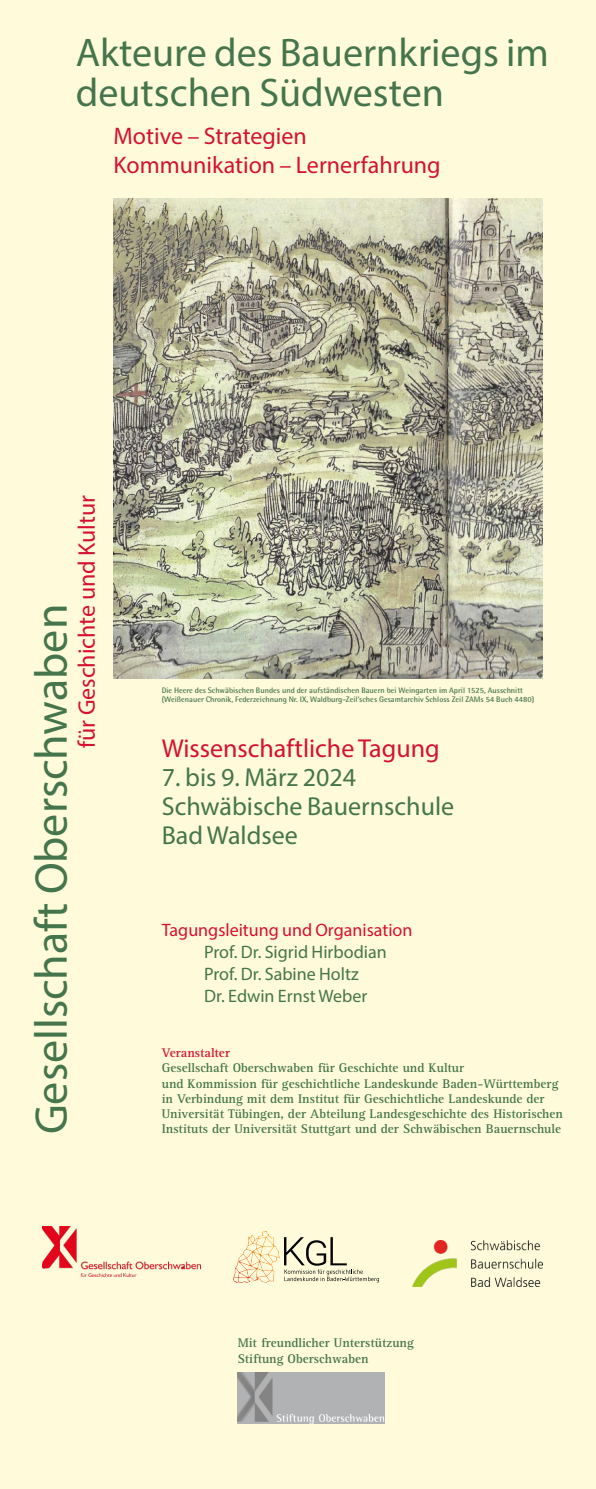
<style>
.page{position:relative;width:596px;height:1489px;background:#fff}
.page>*{position:absolute;margin:0;border:0;box-sizing:border-box;transform-origin:0 0}
.t1{font:46px "Myriad Pro";color:#45754c}
.t2{font:40px/40px "Myriad Pro";color:#45754c}
.t3{font:26px/29px "Myriad Pro";color:#45754c}
.t4{font:26px "Myriad Pro";color:#d51130}
.t5{font:24px/29px "Myriad Pro";color:#d51130}
.t6{font:18px/22px "Myriad Pro";color:#45754c}
.t7{font:18px "Myriad Pro";color:#d51130}
.t8{font:700 13px/15px "Rotis Serif Pro";color:#45754c}
.t9{font:700 13px "Rotis Serif Pro";color:#d51130}
.t10{font:700 8px/9px "Rotis Semi Sans Std";color:#45754c}
</style>
<div class="page">
<div style="left:0;top:0;width:595px;height:1488px;background:#fffbda"></div>
<img style="left:238px;top:1372px;width:146px;height:51px">
<img style="left:113px;top:198px;width:428px;height:480px">
<img style="left:413px;top:1240px;width:128px;height:45px">
<img style="left:43px;top:1226px;width:157px;height:49px">
<img style="left:233px;top:1231px;width:46px;height:51px">
<svg style="left:284px;top:1237px;width:95px;height:45px"></svg>
<h2 class="t2" style="left:76px;top:32px;width:474px">Akteure des Bauernkriegs im deutschen Südwesten</h2>
<h3 class="t5" style="left:113px;top:121px;width:328px">Motive – Strategien<br>Kommunikation – Lernerfahrung</h3>
<h1 class="t1" style="left:23px;top:1134px;width:532px;rotate:-90deg">Gesellschaft Oberschwaben</h1>
<h3 class="t5" style="left:72px;top:747px;width:254px;rotate:-90deg">für Geschichte und Kultur</h3>
<p class="t10" style="left:162px;top:686px;width:374px">Die Heere des Schwäbischen Bundes und der aufständischen Bauern bei Weingarten im April 1525, Ausschnitt (Weißenauer Chronik, Federzeichnung Nr. IX, Waldburg-Zeil’sches Gesamtarchiv Schloss Zeil ZAMs 54 Buch 4480)</p>
<h3 class="t4" style="left:162px;top:732px;width:279px">Wissenschaftliche Tagung</h3>
<h3 class="t3" style="left:162px;top:762px;width:294px">7. bis 9. März 2024<br>Schwäbische Bauernschule<br>Bad Waldsee</h3>
<h3 class="t7" style="left:162px;top:918px;width:252px">Tagungsleitung und Organisation</h3>
<h3 class="t6" style="left:204px;top:940px;width:184px">Prof. Dr. Sigrid Hirbodian<br>Prof. Dr. Sabine Holtz<br>Dr. Edwin Ernst Weber</h3>
<p class="t9" style="left:162px;top:1045px;width:70px">Veranstalter</p>
<p class="t8" style="left:162px;top:1060px;width:402px">Gesellschaft Oberschwaben für Geschichte und Kultur<br>und Kommission für geschichtliche Landeskunde Baden-Württemberg in Verbindung mit dem Institut für Geschichtliche Landeskunde der Universität Tübingen, der Abteilung Landesgeschichte des Historischen Instituts der Universität Stuttgart und der Schwäbischen Bauernschule</p>
<p class="t8" style="left:237px;top:1333px;width:177px;line-height:16.7px">Mit freundlicher Unterstützung<br>Stiftung Oberschwaben</p>
</div>
